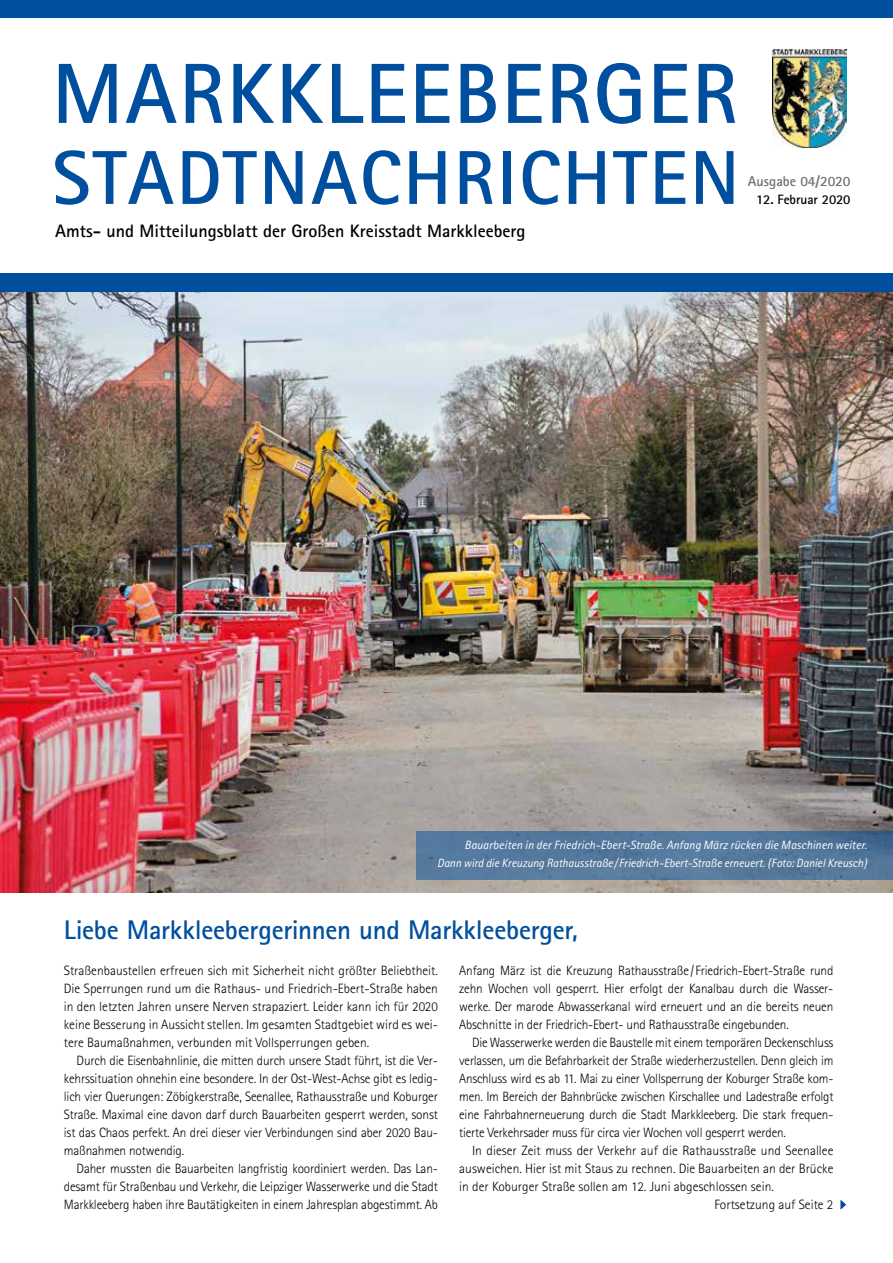
<style>
.page{position:relative;width:893px;height:1263px;background:#fff}
.page>*{position:absolute;margin:0;border:0;box-sizing:border-box;transform-origin:0 0}
.t1{font:700 85.5px "Rotis Sans Serif";letter-spacing:.02em;color:#004f9f}
.t2{font:700 76.5px "Rotis Sans Serif";letter-spacing:.03em;color:#004f9f}
.t3{font:700 27px "Rotis Sans Serif";letter-spacing:-.01em;color:#004f9f}
.t4{font:700 18px "Rotis Sans Serif";color:#000}
.t5{font:700 14.25px "Rotis Sans Serif";color:#706f6f}
.t6{font:300 13.5px/18px "Rotis Sans Serif";letter-spacing:-.01em;color:#000;text-align:justify}
.t7{font:700 13.5px "Rotis Sans Serif";letter-spacing:-.005em;color:#000}
.t8{font:italic 12px/18px "Rotis Sans Serif";letter-spacing:.005em;color:#fff;text-align:right}
</style>
<div class="page">
<img style="left:0;top:291px;width:893px;height:601px">
<div style="left:0;top:0;width:893px;height:18px;background:#004f9f"></div>
<img style="left:772px;top:50px;width:75px;height:97px">
<div style="left:0;top:273px;width:893px;height:18px;background:#004f9f"></div>
<div style="left:416px;top:831px;width:477px;height:49px;background:#55799d"></div>
<svg style="left:841px;top:1200px;width:5px;height:9px"></svg>
<h1 class="t1" style="left:52px;top:40px;width:687px">MARKKLEEBERGER</h1>
<h2 class="t2" style="left:52px;top:130px;width:689px">STADTNACHRICHTEN</h2>
<h3 class="t4" style="left:55px;top:220px;width:472px">Amts- und Mitteilungsblatt der Großen Kreisstadt Markkleeberg</h3>
<p class="t5" style="left:748px;top:172px;width:104px">Ausgabe 04/2020</p>
<p class="t7" style="left:756px;top:191px;width:96px">12. Februar 2020</p>
<p class="t8" style="left:437px;top:836px;width:431px">Bauarbeiten in der Friedrich-Ebert-Straße. Anfang März rücken die Maschinen weiter.<br>Dann wird die Kreuzung Rathausstraße/Friedrich-Ebert-Straße erneuert. (Foto: Daniel Kreusch)</p>
<h3 class="t3" style="left:64px;top:913px;width:516px">Liebe Markkleebergerinnen und Markkleeberger,</h3>
<p class="t6" style="left:64px;top:962px;width:376px">Straßenbaustellen erfreuen sich mit Sicherheit nicht größter Beliebtheit.<br>Die Sperrungen rund um die Rathaus- und Friedrich-Ebert-Straße haben in den letzten Jahren unsere Nerven strapaziert. Leider kann ich für 2020 keine Besserung in Aussicht stellen. Im gesamten Stadtgebiet wird es wei&shy;tere Baumaßnahmen, verbunden mit Vollsperrungen geben.</p>
<p class="t6" style="left:64px;top:1052px;width:376px;text-indent:13px">Durch die Eisenbahnlinie, die mitten durch unsere Stadt führt, ist die Ver&shy;kehrssituation ohnehin eine besondere. In der Ost-West-Achse gibt es ledig&shy;lich vier Querungen: Zöbigkerstraße, Seenallee, Rathausstraße und Koburger Straße. Maximal eine davon darf durch Bauarbeiten gesperrt werden, sonst ist das Chaos perfekt. An drei dieser vier Verbindungen sind aber 2020 Bau&shy;maßnahmen notwendig.</p>
<p class="t6" style="left:64px;top:1160px;width:376px;text-indent:13px">Daher mussten die Bauarbeiten langfristig koordiniert werden. Das Lan&shy;desamt für Straßenbau und Verkehr, die Leipziger Wasserwerke und die Stadt Markkleeberg haben ihre Bautätigkeiten in einem Jahresplan abgestimmt. Ab</p>
<p class="t6" style="left:459px;top:962px;width:376px">Anfang März ist die Kreuzung Rathausstraße/ Friedrich-Ebert-Straße rund zehn Wochen voll gesperrt. Hier erfolgt der Kanalbau durch die Wasser&shy;werke. Der marode Abwasserkanal wird erneuert und an die bereits neuen Abschnitte in der Friedrich-Ebert- und Rathausstraße eingebunden.</p>
<p class="t6" style="left:459px;top:1034px;width:376px;text-indent:13px">Die Wasserwerke werden die Baustelle mit einem temporären Deckenschluss verlassen, um die Befahrbarkeit der Straße wiederherzustellen. Denn gleich im Anschluss wird es ab 11. Mai zu einer Vollsperrung der Koburger Straße kom&shy;men. Im Bereich der Bahnbrücke zwischen Kirschallee und Ladestraße erfolgt eine Fahrbahnerneuerung durch die Stadt Markkleeberg. Die stark frequen&shy;tierte Verkehrsader muss für circa vier Wochen voll gesperrt werden.</p>
<p class="t6" style="left:459px;top:1142px;width:376px;text-indent:13px">In dieser Zeit muss der Verkehr auf die Rathausstraße und Seenallee ausweichen. Hier ist mit Staus zu rechnen. Die Bauarbeiten an der Brücke in der Koburger Straße sollen am 12. Juni abgeschlossen sein.</p>
<p class="t6" style="left:714px;top:1196px;width:120px">Fortsetzung auf Seite 2</p>
</div>
